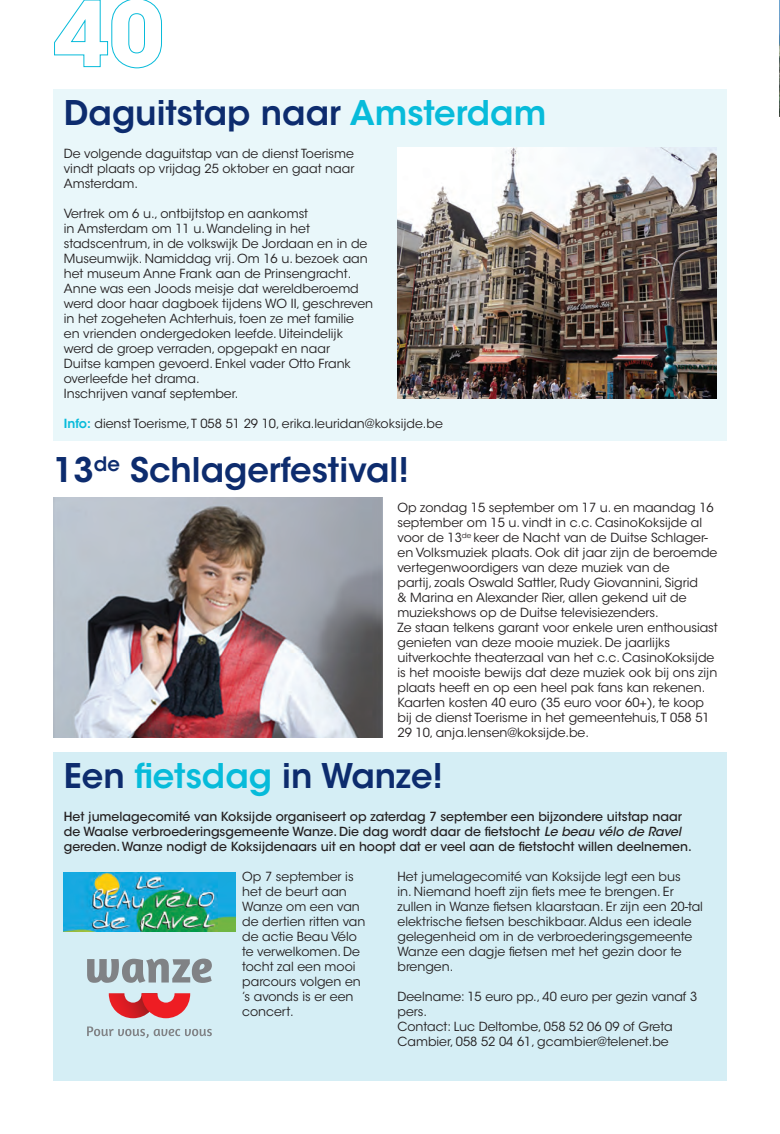
<style>
.page{position:relative;width:780px;height:1134px;background:#fff}
.page>*{position:absolute;margin:0;border:0;box-sizing:border-box;transform-origin:0 0}
.t1{font:600 33.75px "ITC Avant Garde Std";color:#0d2c6e}
.t2{font:12.5px/15px "ITC Avant Garde Std";color:#231f20}
.t3{font:500 12.5px/15px "ITC Avant Garde Std";color:#231f20}
.s1{color:#07bbda}
.s2{font-weight:600;color:#07bbda}
.s3{font-style:italic}
</style>
<div class="page">
<img style="left:779px;top:1px;width:1px;height:116px">
<div style="left:53px;top:752px;width:673px;height:329px;background:#d5eef5"></div>
<img style="left:53px;top:498px;width:329px;height:239px">
<div style="left:53px;top:89px;width:673px;height:352px;background:#e9f7fa"></div>
<img style="left:397px;top:148px;width:319px;height:251px">
<svg style="left:87px;top:958px;width:125px;height:25px"></svg>
<svg style="left:109px;top:993px;width:81px;height:25px"></svg>
<svg style="left:87px;top:1026px;width:125px;height:12px"></svg>
<img style="left:64px;top:873px;width:171px;height:59px">
<svg style="left:54px;top:0;width:108px;height:68px"></svg>
<h1 class="t1" style="left:64px;top:91px;width:484px">Daguitstap naar <span class="s1">Amsterdam</span></h1>
<p class="t2" style="left:64px;top:146px;width:292px;text-align:justify">De volgende daguitstap van de dienst Toerisme vindt plaats op vrijdag 25 oktober en gaat naar Amsterdam.</p>
<p class="t2" style="left:64px;top:206px;width:311px">Vertrek om 6 u., ontbijtstop en aankomst<br>in Amsterdam om 11 u. Wandeling in het stadscentrum, in de volkswijk De Jordaan en in de Museumwijk. Namiddag vrij. Om 16 u. bezoek aan het museum Anne Frank aan de Prinsengracht.<br>Anne was een Joods meisje dat wereldberoemd werd door haar dagboek tijdens WO II, geschreven in het zogeheten Achterhuis, toen ze met familie<br>en vrienden ondergedoken leefde. Uiteindelijk werd de groep verraden, opgepakt en naar<br>Duitse kampen gevoerd. Enkel vader Otto Frank overleefde het drama.<br>Inschrijven vanaf september.</p>
<p class="t2" style="left:64px;top:416px;width:380px"><span class="s2">Info:</span> dienst Toerisme, T 058 51 29 10, erika.leuridan@koksijde.be</p>
<h1 class="t1" style="left:53px;top:448px;width:357px">13<sup>de</sup> Schlagerfestival!</h1>
<p class="t2" style="left:397px;top:500px;width:322px">Op zondag 15 september om 17 u. en maandag 16 september om 15 u. vindt in c.c. CasinoKoksijde al voor de 13<sup>de</sup> keer de Nacht van de Duitse Schlager&shy;en Volksmuziek plaats. Ook dit jaar zijn de beroemde vertegenwoordigers van deze muziek van de<br>partij, zoals Oswald Sattler, Rudy Giovannini, Sigrid<br>&amp; Marina en Alexander Rier, allen gekend uit de muziekshows op de Duitse televisiezenders.<br>Ze staan telkens garant voor enkele uren enthousiast genieten van deze mooie muziek. De jaarlijks uitverkochte theaterzaal van het c.c. CasinoKoksijde is het mooiste bewijs dat deze muziek ook bij ons zijn plaats heeft en op een heel pak fans kan rekenen.<br>Kaarten kosten 40 euro (35 euro voor 60+), te koop bij de dienst Toerisme in het gemeentehuis, T 058 51<br>29 10, anja.lensen@koksijde.be.</p>
<h1 class="t1" style="left:64px;top:754px;width:381px">Een <span class="s1">fietsdag</span> in Wanze!</h1>
<p class="t3" style="left:64px;top:809px;width:629px">Het jumelagecomité van Koksijde organiseert op zaterdag 7 september een bijzondere uitstap naar de Waalse verbroederingsgemeente Wanze. Die dag wordt daar de fietstocht <span class="s3">Le beau vélo de Ravel </span>gereden. Wanze nodigt de Koksijdenaars uit en hoopt dat er veel aan de fietstocht willen deelnemen.</p>
<p class="t2" style="left:242px;top:869px;width:125px">Op 7 september is het de beurt aan<br>Wanze om een van de dertien ritten van de actie Beau Vélo te verwelkomen. De tocht zal een mooi parcours volgen en ’s avonds is er een concert.</p>
<p class="t2" style="left:397px;top:869px;width:307px">Het jumelagecomité van Koksijde legt een bus<br>in. Niemand hoeft zijn fiets mee te brengen. Er zullen in Wanze fietsen klaarstaan. Er zijn een 20-tal elektrische fietsen beschikbaar. Aldus een ideale gelegenheid om in de verbroederingsgemeente Wanze een dagje fietsen met het gezin door te brengen.</p>
<p class="t2" style="left:397px;top:989px;width:301px">Deelname: 15 euro pp., 40 euro per gezin vanaf 3 pers.<br>Contact: Luc Deltombe, 058 52 06 09 of Greta Cambier, 058 52 04 61, gcambier@telenet.be</p>
</div>
